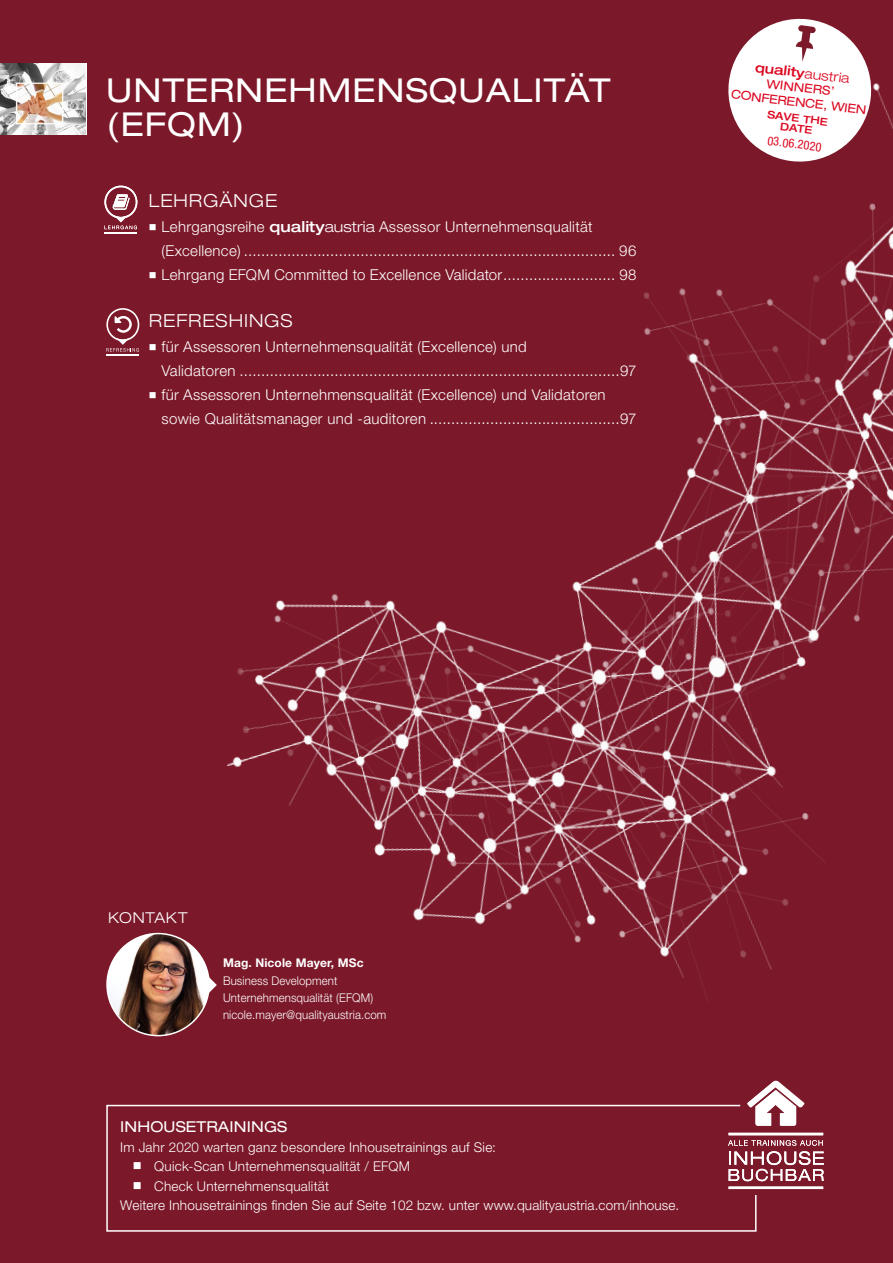
<style>
.page{position:relative;width:893px;height:1263px;background:#7b1829}
.page>*{position:absolute;margin:0;border:0;box-sizing:border-box;transform-origin:0 0}
.t1{font:expanded 33px/34.5px "Helvetica Neue LT Std";letter-spacing:.03em;color:#fff}
.t2{font:300 expanded 18px "Helvetica Neue LT Std";letter-spacing:.055em;color:#fff}
.t3{font:300 15px/24px "Helvetica Neue LT Std";letter-spacing:.02em;color:#fff}
.t4{font:expanded 15px "Helvetica Neue LT Std";letter-spacing:.01em;color:#fff}
.t5{font:300 expanded 15px "Helvetica Neue LT Std";letter-spacing:.05em;color:#fff}
.t6{font:300 13.5px/19.5px "Helvetica Neue LT Std";letter-spacing:.02em;color:#fff}
.t7{font:500 expanded 13.35px "Helvetica Neue LT Std";color:#db0720}
.t8{font:condensed 12.3px "Helvetica Neue LT Pro";color:#db0720}
.t9{font:expanded 12.15px/14.7px "Helvetica Neue LT Std";color:#db0720;text-align:center}
.t10{font:300 12px/17.2px "Helvetica Neue LT Std";letter-spacing:.01em;color:#fff;scale:.95 1}
.t11{font:700 12px "Helvetica Neue LT Std";letter-spacing:.01em;color:#fff}
.t12{font:500 expanded 10.5px/10.5px "Helvetica Neue LT Std";color:#db0720;text-align:center}
.s1{font-weight:500;font-stretch:expanded}
.s2{font-stretch:expanded}
.s3{font-weight:300}
</style>
<div class="page">
<svg style="left:106px;top:1104px;width:651px;height:128px"></svg>
<hr style="left:728px;top:1186px;width:95px;height:3px;background:#fff">
<hr style="left:728px;top:1133px;width:95px;height:2px;background:#fff">
<svg style="left:728px;top:1140px;width:96px;height:41px"></svg>
<svg style="left:747px;top:1087px;width:57px;height:39px"></svg>
<img style="left:0;top:64px;width:57px;height:71px">
<img style="left:57px;top:18px;width:836px;height:1069px">
<h1 class="t1" style="left:106px;top:72px;width:506px">UNTERNEHMENSQUALITÄT (EFQM)</h1>
<p class="t2" style="left:149px;top:190px;width:130px">LEHRGÄNGE</p>
<p class="t3" style="left:162px;top:215px;width:476px;text-indent:-13px">■ Lehrgangsreihe <span class="s1">quality</span><span class="s2">austria</span> Assessor Unternehmensqualität (Excellence) ...................................................................................... 96</p>
<p class="t3" style="left:149px;top:263px;width:489px">■ Lehrgang EFQM Committed to Excellence Validator.......................... 98</p>
<p class="t2" style="left:149px;top:310px;width:145px">REFRESHINGS</p>
<p class="t3" style="left:162px;top:335px;width:476px;text-indent:-13px">■ für Assessoren Unternehmensqualität (Excellence) und<br>Validatoren ........................................................................................97</p>
<p class="t3" style="left:162px;top:383px;width:476px;text-indent:-13px">■ für Assessoren Unternehmensqualität (Excellence) und Validatoren sowie Qualitätsmanager und -auditoren ............................................97</p>
<p class="t7" style="left:756px;top:59px;width:97px;rotate:7deg">quality<span class="s3">austria</span></p>
<p class="t9" style="left:734px;top:72px;width:138px;rotate:7deg">WINNERS’<br>CONFERENCE, WIEN</p>
<p class="t12" style="left:768px;top:109px;width:62px;rotate:7deg">SAVE THE<br>DATE</p>
<p class="t8" style="left:768px;top:133px;width:56px;rotate:7deg">03.06.2020</p>
<p class="t5" style="left:108px;top:909px;width:81px">KONTAKT</p>
<p class="t11" style="left:223px;top:956px;width:142px">Mag. Nicole Mayer, MSc</p>
<p class="t10" style="left:223px;top:971px;width:173px">Business Development<br>Unternehmensqualität (EFQM) nicole.mayer@qualityaustria.com</p>
<p class="t4" style="left:120px;top:1118px;width:168px">INHOUSETRAININGS</p>
<p class="t6" style="left:120px;top:1137px;width:377px">Im Jahr 2020 warten ganz besondere Inhousetrainings auf Sie:</p>
<p class="t6" style="left:133px;top:1156px;width:279px">■ Quick-Scan Unternehmensqualität / EFQM</p>
<p class="t6" style="left:120px;top:1176px;width:561px;text-indent:13px">■ Check Unternehmensqualität<br>Weitere Inhousetrainings finden Sie auf Seite 102 bzw. unter www.qualityaustria.com/inhouse.</p>
</div>
